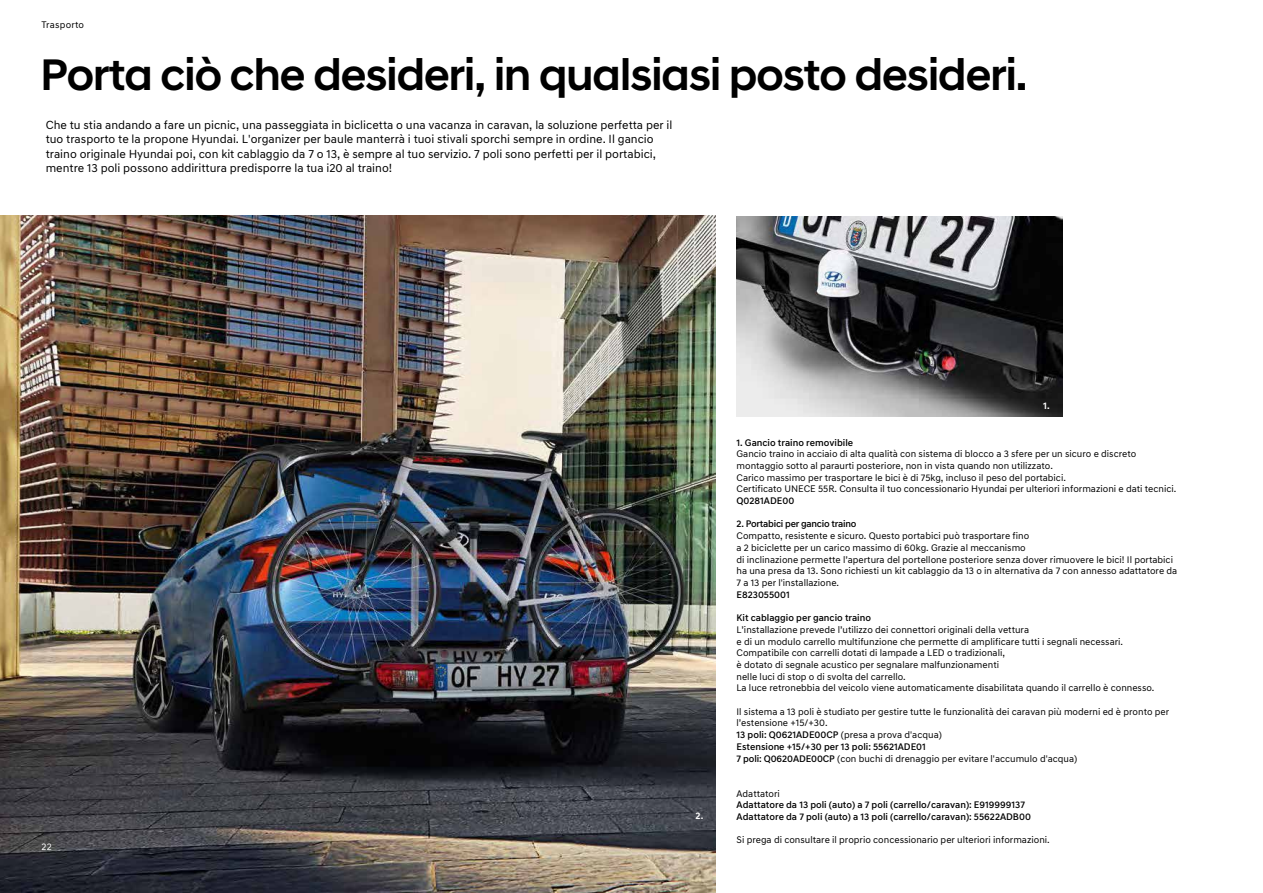
<style>
.page{position:relative;width:1263px;height:893px;background:#fff}
.page>*{position:absolute;margin:0;border:0;box-sizing:border-box;transform-origin:0 0}
.t1{font:500 45px "Hyundai Sans Head";letter-spacing:-.02em;color:#000}
.t2{font:12px/14.4px "Hyundai Sans Text";color:#000}
.t3{font:9.75px/11.7px "Hyundai Sans Text";color:#000}
.t4{font:500 9.75px/11.7px "Hyundai Sans Text";color:#000}
.t5{font:500 9.75px "Hyundai Sans Text";letter-spacing:-.025em;color:#000}
.t6{font:9.75px "Hyundai Sans Text";letter-spacing:.02em;color:#000}
.t7{font:700 9.75px "Hyundai Sans Text";color:#fff}
.t8{font:9.75px "Hyundai Sans Text";color:#fff}
.s1{font-weight:500}
</style>
<div class="page">
<img style="left:736px;top:216px;width:326px;height:200px">
<img style="left:0;top:215px;width:715px;height:678px">
<p class="t6" style="left:41px;top:19px;width:44px">Trasporto</p>
<h1 class="t1" style="left:40px;top:47px;width:989px">Porta ciò che desideri, in qualsiasi posto desideri.</h1>
<p class="t2" style="left:46px;top:118px;width:628px">Che tu stia andando a fare un picnic, una passeggiata in biclicetta o una vacanza in caravan, la soluzione perfetta per il tuo trasporto te la propone Hyundai. L'organizer per baule manterrà i tuoi stivali sporchi sempre in ordine. Il gancio traino originale Hyundai poi, con kit cablaggio da 7 o 13, è sempre al tuo servizio. 7 poli sono perfetti per il portabici, mentre 13 poli possono addirittura predisporre la tua i20 al traino!</p>
<p class="t8" style="left:41px;top:841px;width:12px">22</p>
<p class="t7" style="left:695px;top:810px;width:10px">2.</p>
<p class="t7" style="left:1043px;top:400px;width:8px">1.</p>
<p class="t4" style="left:736px;top:436px;width:118px">1. Gancio traino removibile</p>
<p class="t3" style="left:736px;top:448px;width:441px">Gancio traino in acciaio di alta qualità con sistema di blocco a 3 sfere per un sicuro e discreto montaggio sotto al paraurti posteriore, non in vista quando non utilizzato.<br>Carico massimo per trasportare le bici è di 75kg, incluso il peso del portabici.<br>Certificato UNECE 55R. Consulta il tuo concessionario Hyundai per ulteriori informazioni e dati tecnici.</p>
<p class="t4" style="left:736px;top:495px;width:59px">Q0281ADE00</p>
<p class="t5" style="left:736px;top:518px;width:121px">2. Portabici per gancio traino</p>
<p class="t3" style="left:736px;top:530px;width:442px">Compatto, resistente e sicuro. Questo portabici può trasportare fino<br>a 2 biciclette per un carico massimo di 60kg. Grazie al meccanismo<br>di inclinazione permette l’apertura del portellone posteriore senza dover rimuovere le bici! Il portabici ha una presa da 13. Sono richiesti un kit cablaggio da 13 o in alternativa da 7 con annesso adattatore da 7 a 13 per l'installazione.</p>
<p class="t4" style="left:736px;top:588px;width:55px">E823055001</p>
<p class="t4" style="left:736px;top:612px;width:136px">Kit cablaggio per gancio traino</p>
<p class="t3" style="left:736px;top:624px;width:419px">L’installazione prevede l’utilizzo dei connettori originali della vettura<br>e di un modulo carrello multifunzione che permette di amplificare tutti i segnali necessari.<br>Compatibile con carrelli dotati di lampade a LED o tradizionali,<br>è dotato di segnale acustico per segnalare malfunzionamenti<br>nelle luci di stop o di svolta del carrello.<br>La luce retronebbia del veicolo viene automaticamente disabilitata quando il carrello è connesso.</p>
<p class="t3" style="left:736px;top:705px;width:434px">Il sistema a 13 poli è studiato per gestire tutte le funzionalità dei caravan più moderni ed è pronto per l’estensione +15/+30.<br><span class="s1">13 poli: Q0621ADE00CP</span> (presa a prova d'acqua)<br><span class="s1">Estensione +15/+30 per 13 poli: 55621ADE01<br>7 poli: Q0620ADE00CP</span> (con buchi di drenaggio per evitare l'accumulo d'acqua)</p>
<p class="t3" style="left:736px;top:787px;width:45px">Adattatori</p>
<p class="t4" style="left:736px;top:799px;width:296px">Adattatore da 13 poli (auto) a 7 poli (carrello/caravan): E919999137<br>Adattatore da 7 poli (auto) a 13 poli (carrello/caravan): 55622ADB00</p>
<p class="t3" style="left:736px;top:834px;width:315px">Si prega di consultare il proprio concessionario per ulteriori informazioni.</p>
</div>
